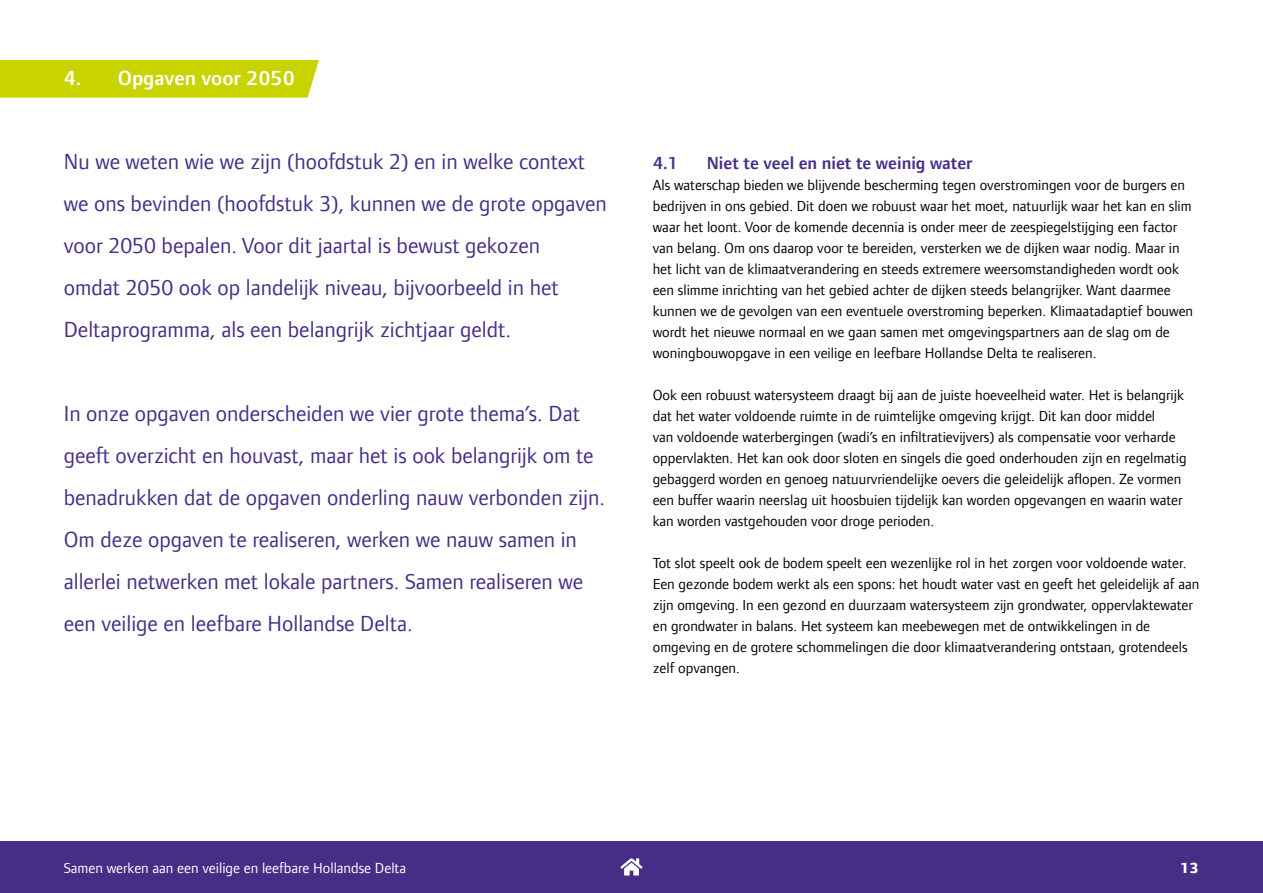
<style>
.page{position:relative;width:1263px;height:893px;background:#fff}
.page>*{position:absolute;margin:0;border:0;box-sizing:border-box;transform-origin:0 0}
.t1{font:22.5px/42px "Foundry Form Sans";color:#462e87}
.t2{font:600 21px "Foundry Form Sans";color:#fff}
.t3{font:600 18px "Foundry Form Sans";color:#462e87}
.t4{font:15px/21px "Foundry Form Sans";color:#000}
.t5{font:15px "Foundry Form Sans";color:#fff}
.t6{font:800 15px "Foundry Form Sans";color:#fff}
</style>
<div class="page">
<div style="left:0;top:841px;width:1263px;height:52px;background:#462e87"></div>
<svg style="left:620px;top:858px;width:22px;height:17px"></svg>
<svg style="left:0;top:60px;width:319px;height:38px;background:#c9d407"></svg>
<h2 class="t2" style="left:64px;top:65px;width:233px">4. Opgaven voor 2050</h2>
<p class="t1" style="left:64px;top:140px;width:545px">Nu we weten wie we zijn (hoofdstuk 2) en in welke context we ons bevinden (hoofdstuk 3), kunnen we de grote opgaven voor 2050 bepalen. Voor dit jaartal is bewust gekozen<br>omdat 2050 ook op landelijk niveau, bijvoorbeeld in het Deltaprogramma, als een belangrijk zichtjaar geldt.</p>
<p class="t1" style="left:64px;top:392px;width:543px">In onze opgaven onderscheiden we vier grote thema’s. Dat geeft overzicht en houvast, maar het is ook belangrijk om te benadrukken dat de opgaven onderling nauw verbonden zijn.<br>Om deze opgaven te realiseren, werken we nauw samen in allerlei netwerken met lokale partners. Samen realiseren we een veilige en leefbare Hollandse Delta.</p>
<p class="t3" style="left:653px;top:152px;width:27px">4.1</p>
<p class="t3" style="left:707px;top:152px;width:267px">Niet te veel en niet te weinig water</p>
<p class="t4" style="left:653px;top:174px;width:542px">Als waterschap bieden we blijvende bescherming tegen overstromingen voor de burgers en bedrijven in ons gebied. Dit doen we robuust waar het moet, natuurlijk waar het kan en slim waar het loont. Voor de komende decennia is onder meer de zeespiegelstijging een factor van belang. Om ons daarop voor te bereiden, versterken we de dijken waar nodig. Maar in het licht van de klimaatverandering en steeds extremere weersomstandigheden wordt ook een slimme inrichting van het gebied achter de dijken steeds belangrijker. Want daarmee kunnen we de gevolgen van een eventuele overstroming beperken. Klimaatadaptief bouwen wordt het nieuwe normaal en we gaan samen met omgevingspartners aan de slag om de woningbouwopgave in een veilige en leefbare Hollandse Delta te realiseren.</p>
<p class="t4" style="left:653px;top:384px;width:535px">Ook een robuust watersysteem draagt bij aan de juiste hoeveelheid water. Het is belangrijk dat het water voldoende ruimte in de ruimtelijke omgeving krijgt. Dit kan door middel<br>van voldoende waterbergingen (wadi’s en infiltratievijvers) als compensatie voor verharde oppervlakten. Het kan ook door sloten en singels die goed onderhouden zijn en regelmatig gebaggerd worden en genoeg natuurvriendelijke oevers die geleidelijk aflopen. Ze vormen een buffer waarin neerslag uit hoosbuien tijdelijk kan worden opgevangen en waarin water kan worden vastgehouden voor droge perioden.</p>
<p class="t4" style="left:653px;top:552px;width:548px">Tot slot speelt ook de bodem speelt een wezenlijke rol in het zorgen voor voldoende water.<br>Een gezonde bodem werkt als een spons: het houdt water vast en geeft het geleidelijk af aan zijn omgeving. In een gezond en duurzaam watersysteem zijn grondwater, oppervlaktewater en grondwater in balans. Het systeem kan meebewegen met de ontwikkelingen in de omgeving en de grotere schommelingen die door klimaatverandering ontstaan, grotendeels zelf opvangen.</p>
<p class="t5" style="left:64px;top:859px;width:344px">Samen werken aan een veilige en leefbare Hollandse Delta</p>
<p class="t6" style="left:1180px;top:859px;width:21px">13</p>
</div>
